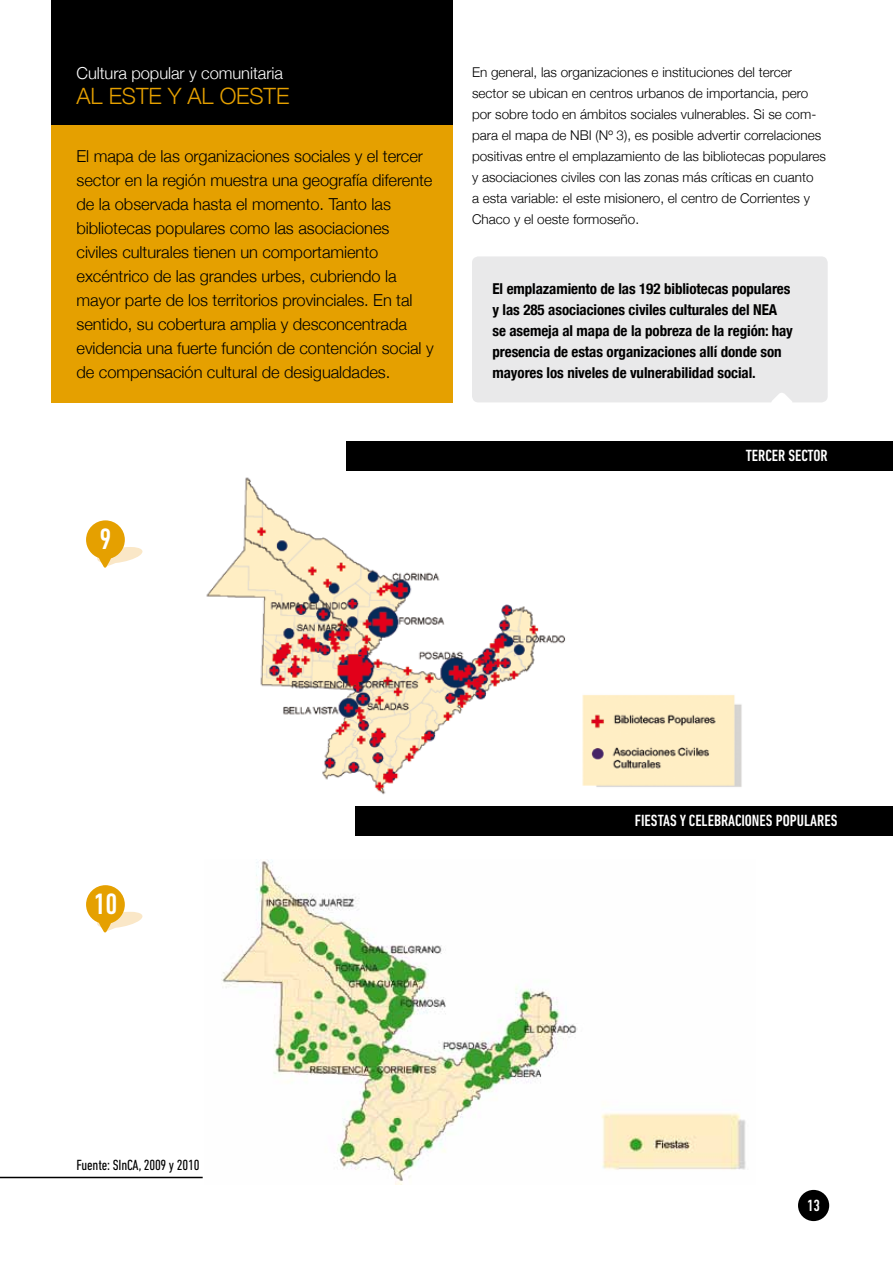
<style>
.page{position:relative;width:893px;height:1263px;background:#fff}
.page>*{position:absolute;margin:0;border:0;box-sizing:border-box;transform-origin:0 0}
.t1{font:500 condensed 30px "DIN Next LT Pro";color:#fff}
.t2{font:300 22.5px "Helvetica Neue";letter-spacing:-.005em;color:#e5a000}
.t3{font:300 16.5px/24px "Helvetica Neue";letter-spacing:-.005em;color:#000}
.t4{font:500 condensed 16.5px "DIN Next LT Pro";color:#fff}
.t5{font:300 16.5px "Helvetica Neue";letter-spacing:-.005em;color:#fff}
.t6{font:700 condensed 15px/21px "Helvetica Neue";letter-spacing:-.005em;color:#000}
.t7{font:condensed 15px "DIN Next LT Pro";letter-spacing:-.01em;color:#000}
.t8{font:300 13.5px/21px "Helvetica Neue";color:#000}
</style>
<div class="page">
<div style="left:798px;top:1190px;width:31px;height:31px;background:#000;border-radius:50%"></div>
<div style="left:51px;top:0;width:402px;height:403px;background:#e5a000"></div>
<div style="left:51px;top:0;width:402px;height:125px;background:#000"></div>
<img style="left:206px;top:470px;width:541px;height:325px">
<svg style="left:86px;top:520px;width:57px;height:48px"></svg>
<svg style="left:86px;top:885px;width:57px;height:48px"></svg>
<div style="left:346px;top:441px;width:547px;height:29px;background:#000"></div>
<div style="left:472px;top:256px;width:356px;height:146px;background:#e9e9ea;border-radius:6px"></div>
<svg style="left:772px;top:393px;width:20px;height:9px"></svg>
<hr style="left:0;top:1177px;width:203px;height:1px;background:#000">
<img style="left:221px;top:859px;width:525px;height:326px">
<div style="left:356px;top:807px;width:537px;height:29px;background:#000"></div>
<p class="t5" style="left:77px;top:63px;width:208px">Cultura popular y comunitaria</p>
<h2 class="t2" style="left:77px;top:83px;width:214px">AL ESTE Y AL OESTE</h2>
<p class="t3" style="left:77px;top:144px;width:359px">El mapa de las organizaciones sociales y el tercer sector en la región muestra una geografía diferente de la observada hasta el momento. Tanto las bibliotecas populares como las asociaciones civiles culturales tienen un comportamiento excéntrico de las grandes urbes, cubriendo la mayor parte de los territorios provinciales. En tal sentido, su cobertura amplia y desconcentrada evidencia una fuerte función de contención social y de compensación cultural de desigualdades.</p>
<h1 class="t1" style="left:100px;top:522px;width:13px">9</h1>
<p class="t8" style="left:472px;top:61px;width:355px">En general, las organizaciones e instituciones del tercer sector se ubican en centros urbanos de importancia, pero por sobre todo en ámbitos sociales vulnerables. Si se com&shy;para el mapa de NBI (Nº 3), es posible advertir correlaciones positivas entre el emplazamiento de las bibliotecas populares y asociaciones civiles con las zonas más críticas en cuanto<br>a esta variable: el este misionero, el centro de Corrientes y Chaco y el oeste formoseño.</p>
<p class="t6" style="left:492px;top:277px;width:302px">El emplazamiento de las 192 bibliotecas populares y las 285 asociaciones civiles culturales del NEA se asemeja al mapa de la pobreza de la región: hay presencia de estas organizaciones allí donde son mayores los niveles de vulnerabilidad social.</p>
<p class="t4" style="left:746px;top:446px;width:64px">TERCER SECTOR</p>
<h1 class="t1" style="left:94px;top:887px;width:25px">10</h1>
<p class="t7" style="left:77px;top:1156px;width:125px">Fuente: SInCA, 2009 y 2010</p>
<p class="t4" style="left:635px;top:811px;width:203px">FIESTAS YCELEBRACIONES POPULARES</p>
<p class="t4" style="left:807px;top:1196px;width:15px">13</p>
</div>
